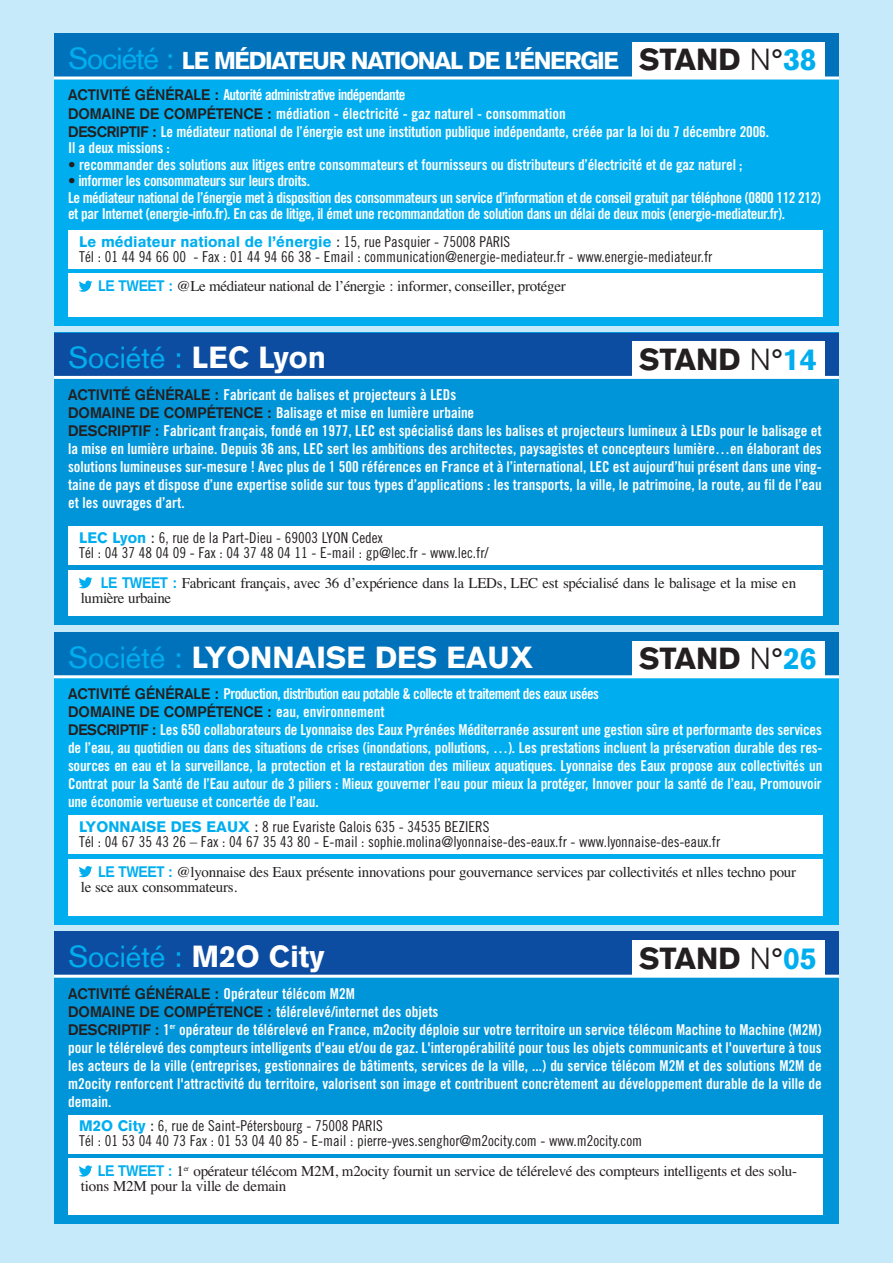
<style>
.page{position:relative;width:893px;height:1263px;background:#c6eafa}
.page>*{position:absolute;margin:0;border:0;box-sizing:border-box;transform-origin:0 0}
.t1{font:900 30px "Akzidenz Grotesk";color:#231f20}
.t2{font:30px "Akzidenz Grotesk";color:#00aeef}
.t3{font:900 30px "Akzidenz Grotesk";color:#fff}
.t4{font:900 24px "Akzidenz Grotesk";letter-spacing:-.055em;color:#fff}
.t5{font:15px/18px "Trade Gothic Bold Cond Twenty";color:#fff}
.t6{font:15px/15px "Trade Gothic Cond Eighteen";color:#231f20}
.t7{font:15px/15px "Times";letter-spacing:-.02em;color:#231f20}
.t8{font:15px/16.5px "Trade Gothic Bold Cond Twenty";letter-spacing:-.025em;color:#fff}
.t9{font:15px "Trade Gothic Bold Cond Twenty";letter-spacing:-.04em;color:#fff}
.t10{font:900 15px "Akzidenz Grotesk";color:#00aeef}
.t11{font:700 15px "Akzidenz Grotesk";color:#231f20}
.s1{font-weight:400;font-size:30px;color:#00aeef}
.s2{font-family:"Akzidenz Grotesk";font-weight:700;color:#231f20}
.s3{color:#231f20}
.s4{font-weight:300}
.s5{color:#00aeef}
.s6{font-weight:400;color:#231f20}
.s7{font-family:"Trade Gothic Cond Eighteen";font-weight:400;color:#231f20}
.s8{font-family:"Akzidenz Grotesk";font-weight:700;color:#00aeef}
.s9{font-weight:900;color:#fff}
.s10{font-family:"Akzidenz Grotesk";font-weight:900;color:#00aeef}
.s11{font-family:"Akzidenz Grotesk"}
.s12{font-weight:400;color:#00aeef}
.s13{font-family:"Trade Gothic Bold Cond Twenty";font-weight:400;color:#fff}
</style>
<div class="page">
<div style="left:54px;top:33px;width:785px;height:293px;background:#00aeef"></div>
<div style="left:54px;top:33px;width:785px;height:45px;background:#0072bc"></div>
<div style="left:68px;top:230px;width:755px;height:38px;background:#fff"></div>
<div style="left:68px;top:273px;width:755px;height:44px;background:#fff"></div>
<div style="left:632px;top:42px;width:192px;height:35px;background:#fff"></div>
<hr style="left:54px;top:76px;width:785px;height:3px;background:#fff">
<svg style="left:79px;top:281px;width:13px;height:11px"></svg>
<div style="left:54px;top:632px;width:785px;height:292px;background:#00aeef"></div>
<div style="left:54px;top:632px;width:785px;height:45px;background:#0072bc"></div>
<div style="left:68px;top:816px;width:755px;height:38px;background:#fff"></div>
<div style="left:68px;top:859px;width:755px;height:56px;background:#fff"></div>
<div style="left:632px;top:641px;width:192px;height:34px;background:#fff"></div>
<hr style="left:54px;top:675px;width:785px;height:3px;background:#fff">
<svg style="left:79px;top:866px;width:13px;height:11px"></svg>
<div style="left:54px;top:931px;width:785px;height:293px;background:#0095d9"></div>
<div style="left:54px;top:931px;width:785px;height:45px;background:#0d4da1"></div>
<div style="left:68px;top:1115px;width:755px;height:38px;background:#fff"></div>
<div style="left:68px;top:1158px;width:755px;height:57px;background:#fff"></div>
<div style="left:632px;top:940px;width:192px;height:35px;background:#fff"></div>
<hr style="left:54px;top:975px;width:785px;height:3px;background:#fff">
<svg style="left:79px;top:1165px;width:13px;height:11px"></svg>
<div style="left:54px;top:333px;width:785px;height:292px;background:#0095d9"></div>
<div style="left:54px;top:333px;width:785px;height:44px;background:#0d4da1"></div>
<div style="left:68px;top:527px;width:755px;height:38px;background:#fff"></div>
<div style="left:68px;top:570px;width:755px;height:45px;background:#fff"></div>
<div style="left:632px;top:342px;width:192px;height:34px;background:#fff"></div>
<hr style="left:54px;top:376px;width:785px;height:3px;background:#fff">
<svg style="left:79px;top:577px;width:13px;height:11px"></svg>
<h2 class="t4" style="left:68px;top:52px;width:553px"><span class="s1">Société :</span> LE MÉDIATEUR NATIONAL DE L’ÉNERGIE</h2>
<p class="t5" style="left:68px;top:87px;width:702px"><span class="s2">ACTIVITÉ GÉNÉRALE :</span> Autorité administrative indépendante<br><span class="s2">DOMAINE DE COMPÉTENCE :</span> médiation - électricité - gaz naturel - consommation<br><span class="s2">DESCRIPTIF :</span> Le médiateur national de l’énergie est une institution publique indépendante, créée par la loi du 7 décembre 2006.</p>
<p class="t5" style="left:68px;top:140px;width:103px">Il a deux missions :</p>
<p class="t5" style="left:68px;top:156px;width:676px"><span class="s3">•</span> recommander des solutions aux litiges entre consommateurs et fournisseurs ou distributeurs d’électricité et de gaz naturel ;</p>
<p class="t8" style="left:68px;top:174px;width:754px"><span class="s3">•</span> informer les consommateurs sur leurs droits.<br>Le médiateur national de l’énergie met à disposition des consommateurs un service d’information et de conseil gratuit par téléphone (0800 112 212) et par Internet (energie-info.fr). En cas de litige, il émet une recommandation de solution dans un délai de deux mois (energie-mediateur.fr).</p>
<h1 class="t1" style="left:639px;top:49px;width:179px">STAND <span class="s4">N</span>°<span class="s5">38</span></h1>
<p class="t10" style="left:79px;top:236px;width:432px">Le médiateur national de l’énergie <span class="s6">:</span> <span class="s7">15, rue Pasquier - 75008 PARIS</span></p>
<p class="t6" style="left:79px;top:250px;width:635px">Tél : 01 44 94 66 00 - Fax : 01 44 94 66 38 - Email : communication@energie-mediateur.fr - www.energie-mediateur.fr</p>
<p class="t7" style="left:98px;top:278px;width:469px"><span class="s8">LE TWEET :</span> @Le médiateur national de l’énergie : informer, conseiller, protéger</p>
<h1 class="t2" style="left:68px;top:347px;width:260px">Société : <span class="s9">LEC Lyon</span></h1>
<p class="t5" style="left:68px;top:387px;width:755px"><span class="s2">ACTIVITÉ GÉNÉRALE :</span> Fabricant de balises et projecteurs à LEDs<br><span class="s2">DOMAINE DE COMPÉTENCE :</span> Balisage et mise en lumière urbaine<br><span class="s2">DESCRIPTIF :</span> Fabricant français, fondé en 1977, LEC est spécialisé dans les balises et projecteurs lumineux à LEDs pour le balisage et la mise en lumière urbaine. Depuis 36 ans, LEC sert les ambitions des architectes, paysagistes et concepteurs lumière…en élaborant des solutions lumineuses sur-mesure ! Avec plus de 1 500 références en France et à l’international, LEC est aujourd’hui présent dans une ving&shy;taine de pays et dispose d’une expertise solide sur tous types d’applications : les transports, la ville, le patrimoine, la route, au fil de l’eau et les ouvrages d’art.</p>
<h1 class="t1" style="left:639px;top:348px;width:179px">STAND <span class="s4">N</span>°<span class="s5">14</span></h1>
<p class="t6" style="left:79px;top:531px;width:411px"><span class="s10">LEC Lyon</span> <span class="s11">:</span> 6, rue de la Part-Dieu - 69003 LYON Cedex<br>Tél : 04 37 48 04 09 - Fax : 04 37 48 04 11 - E-mail : gp@lec.fr - www.lec.fr/</p>
<p class="t7" style="left:81px;top:575px;width:717px;text-indent:20px"><span class="s8">LE TWEET :</span> Fabricant français, avec 36 d’expérience dans la LEDs, LEC est spécialisé dans le balisage et la mise en lumière urbaine</p>
<h1 class="t3" style="left:68px;top:646px;width:467px"><span class="s12">Société :</span> LYONNAISE DES EAUX</h1>
<p class="t9" style="left:68px;top:688px;width:532px"><span class="s2">ACTIVITÉ GÉNÉRALE :</span> Production, distribution eau potable &amp; collecte et traitement des eaux usées</p>
<p class="t11" style="left:68px;top:707px;width:318px">DOMAINE DE COMPÉTENCE : <span class="s13">eau, environnement</span></p>
<p class="t5" style="left:68px;top:722px;width:756px;text-align:justify"><span class="s2">DESCRIPTIF :</span> Les 650 collaborateurs de Lyonnaise des Eaux Pyrénées Méditerranée assurent une gestion sûre et performante des services de l’eau, au quotidien ou dans des situations de crises (inondations, pollutions, …). Les prestations incluent la préservation durable des res&shy;sources en eau et la surveillance, la protection et la restauration des milieux aquatiques. Lyonnaise des Eaux propose aux collectivités un Contrat pour la Santé de l’Eau autour de 3 piliers : Mieux gouverner l’eau pour mieux la protéger, Innover pour la santé de l’eau, Promouvoir une économie vertueuse et concertée de l’eau.</p>
<h1 class="t1" style="left:639px;top:648px;width:179px">STAND <span class="s4">N</span>°<span class="s5">26</span></h1>
<p class="t6" style="left:79px;top:820px;width:643px"><span class="s10">LYONNAISE DES EAUX</span> <span class="s11">:</span> 8 rue Evariste Galois 635 - 34535 BEZIERS<br>Tél : 04 67 35 43 26 – Fax : 04 67 35 43 80 - E-mail : sophie.molina@lyonnaise-des-eaux.fr - www.lyonnaise-des-eaux.fr</p>
<p class="t7" style="left:81px;top:864px;width:717px;text-indent:17px"><span class="s8">LE TWEET :</span> @lyonnaise des Eaux présente innovations pour gouvernance services par collectivités et nlles techno pour le sce aux consommateurs.</p>
<h1 class="t2" style="left:68px;top:946px;width:258px">Société : <span class="s9">M2O City</span></h1>
<p class="t5" style="left:68px;top:985px;width:755px"><span class="s2">ACTIVITÉ GÉNÉRALE :</span> Opérateur télécom M2M<br><span class="s2">DOMAINE DE COMPÉTENCE :</span> télérelevé/internet des objets<br><span class="s2">DESCRIPTIF :</span> 1<sup>er</sup> opérateur de télérelevé en France, m2ocity déploie sur votre territoire un service télécom Machine to Machine (M2M) pour le télérelevé des compteurs intelligents d'eau et/ou de gaz. L'interopérabilité pour tous les objets communicants et l'ouverture à tous les acteurs de la ville (entreprises, gestionnaires de bâtiments, services de la ville, ...) du service télécom M2M et des solutions M2M de m2ocity renforcent l'attractivité du territoire, valorisent son image et contribuent concrètement au développement durable de la ville de demain.</p>
<h1 class="t1" style="left:639px;top:947px;width:179px">STAND <span class="s4">N</span>°<span class="s5">05</span></h1>
<p class="t6" style="left:79px;top:1120px;width:564px"><span class="s10">M2O City</span> <span class="s11">:</span> 6, rue de Saint-Pétersbourg - 75008 PARIS<br>Tél : 01 53 04 40 73 Fax : 01 53 04 40 85 - E-mail : pierre-yves.senghor@m2ocity.com - www.m2ocity.com</p>
<p class="t7" style="left:81px;top:1163px;width:718px;text-indent:17px"><span class="s8">LE TWEET :</span> 1<sup>er</sup> opérateur télécom M2M, m2ocity fournit un service de télérelevé des compteurs intelligents et des solu&shy;tions M2M pour la ville de demain</p>
</div>
